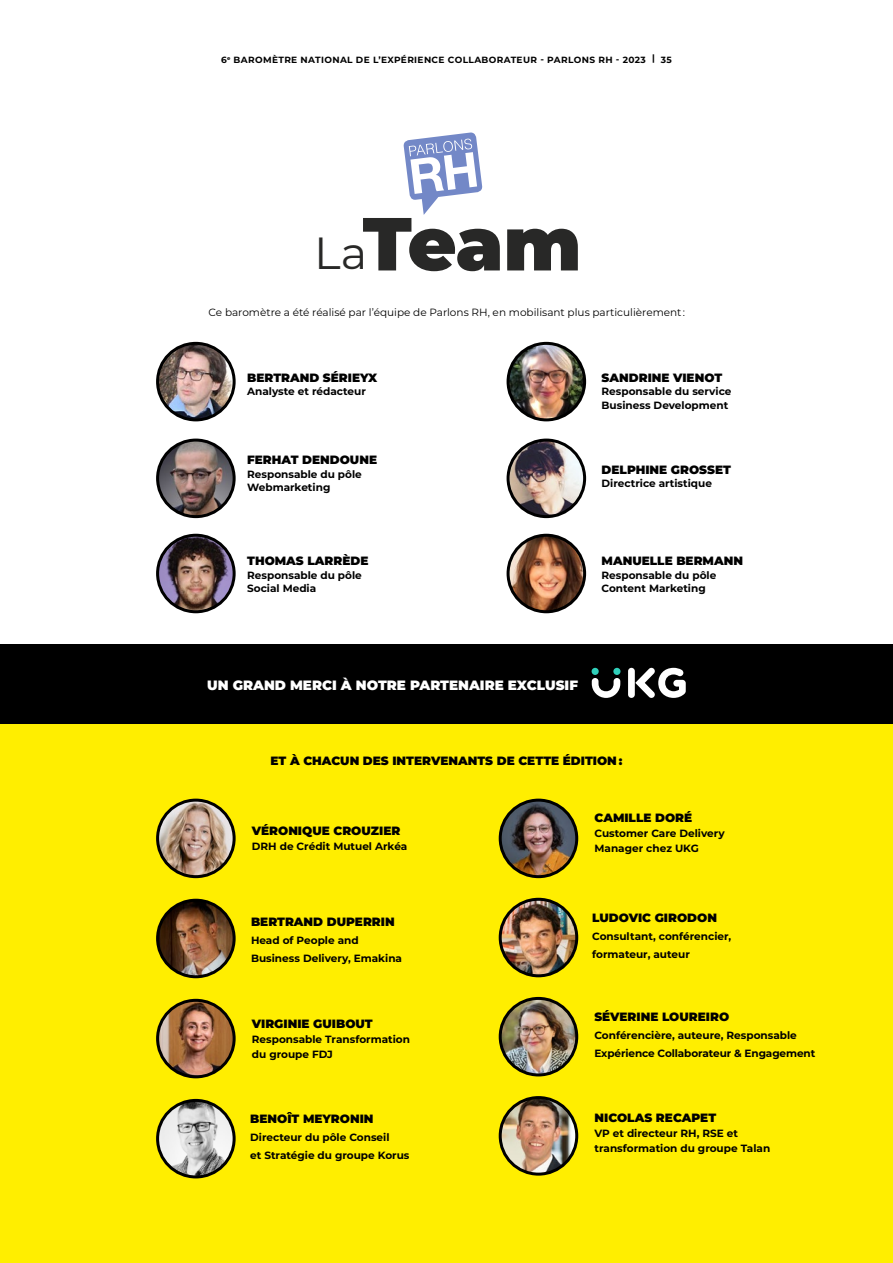
<style>
.page{position:relative;width:893px;height:1263px;background:#fff}
.page>*{position:absolute;margin:0;border:0;box-sizing:border-box;transform-origin:0 0}
.t1{font:900 75px "Montserrat";color:#282827}
.t2{font:900 13.5px "Montserrat";color:#fff}
.t3{font:900 12px "Montserrat";color:#000}
.t4{font:700 10.5px/18px "Montserrat";color:#000}
.t5{font:10.5px "Montserrat";color:#000}
.t6{font:700 9px "Montserrat";letter-spacing:.04em;color:#000}
.s1{font-weight:400;font-size:45px}
</style>
<div class="page">
<div style="left:0;top:691px;width:893px;height:572px;background:#fe0"></div>
<img style="left:158px;top:1100px;width:76px;height:77px;border-radius:38px">
<div style="left:156px;top:1099px;width:80px;height:79px;border:3px solid #000;border-radius:50%"></div>
<svg style="left:403px;top:133px;width:80px;height:82px"></svg>
<img style="left:158px;top:535px;width:76px;height:77px;border-radius:38px">
<div style="left:156px;top:534px;width:80px;height:79px;border:3px solid #000;border-radius:50%"></div>
<img style="left:508px;top:535px;width:77px;height:77px;border-radius:38px">
<div style="left:507px;top:534px;width:79px;height:79px;border:3px solid #000;border-radius:50%"></div>
<img style="left:158px;top:343px;width:76px;height:77px;border-radius:38px">
<div style="left:156px;top:342px;width:80px;height:79px;border:3px solid #000;border-radius:50%"></div>
<img style="left:159px;top:440px;width:75px;height:77px">
<div style="left:156px;top:439px;width:80px;height:79px;border:3px solid #000;border-radius:50%"></div>
<img style="left:509px;top:440px;width:74px;height:77px">
<div style="left:507px;top:439px;width:79px;height:79px;border:3px solid #000;border-radius:50%"></div>
<img style="left:508px;top:343px;width:77px;height:77px;border-radius:38px">
<div style="left:507px;top:342px;width:79px;height:79px;border:3px solid #000;border-radius:50%"></div>
<img style="left:158px;top:1000px;width:76px;height:77px;border-radius:38px">
<div style="left:156px;top:999px;width:80px;height:79px;border:3px solid #000;border-radius:50%"></div>
<img style="left:500px;top:998px;width:77px;height:77px;border-radius:38px">
<div style="left:499px;top:997px;width:79px;height:79px;border:3px solid #000;border-radius:50%"></div>
<img style="left:158px;top:900px;width:76px;height:77px;border-radius:38px">
<div style="left:156px;top:899px;width:80px;height:79px;border:3px solid #000;border-radius:50%"></div>
<img style="left:500px;top:899px;width:77px;height:77px;border-radius:38px">
<div style="left:499px;top:898px;width:79px;height:79px;border:3px solid #000;border-radius:50%"></div>
<img style="left:500px;top:800px;width:77px;height:77px;border-radius:38px">
<div style="left:499px;top:799px;width:79px;height:79px;border:3px solid #000;border-radius:50%"></div>
<img style="left:500px;top:1097px;width:77px;height:77px;border-radius:38px">
<div style="left:499px;top:1096px;width:79px;height:79px;border:3px solid #000;border-radius:50%"></div>
<img style="left:158px;top:800px;width:76px;height:77px;border-radius:38px">
<div style="left:156px;top:799px;width:80px;height:79px;border:3px solid #000;border-radius:50%"></div>
<div style="left:0;top:644px;width:893px;height:79px;background:#000"></div>
<div style="left:628px;top:668px;width:7px;height:30px;background:#fff;border-radius:3px"></div>
<svg style="left:635px;top:668px;width:51px;height:30px"></svg>
<div style="left:592px;top:668px;width:7px;height:7px;background:#30cfba;border-radius:50%"></div>
<div style="left:613px;top:668px;width:7px;height:7px;background:#30cfba;border-radius:50%"></div>
<svg style="left:592px;top:678px;width:28px;height:20px"></svg>
<p class="t6" style="left:221px;top:53px;width:452px">6<sup>e</sup> BAROMÈTRE NATIONAL DE L’EXPÉRIENCE COLLABORATEUR - PARLONS RH - 2023 | 35</p>
<h1 class="t1" style="left:314px;top:187px;width:269px"><span class="s1">La</span>Team</h1>
<p class="t5" style="left:209px;top:305px;width:478px">Ce baromètre a été réalisé par l’équipe de Parlons RH, en mobilisant plus particulièrement :</p>
<p class="t3" style="left:247px;top:368px;width:132px">BERTRAND SÉRIEYX</p>
<p class="t4" style="left:247px;top:382px;width:120px">Analyste et rédacteur</p>
<p class="t3" style="left:247px;top:451px;width:131px">FERHAT DENDOUNE</p>
<p class="t4" style="left:247px;top:467px;width:116px;line-height:13.5px">Responsable du pôle<br>Webmarketing</p>
<p class="t3" style="left:247px;top:552px;width:123px">THOMAS LARRÈDE</p>
<p class="t4" style="left:247px;top:568px;width:116px;line-height:13.5px">Responsable du pôle<br>Social Media</p>
<p class="t3" style="left:602px;top:368px;width:122px">SANDRINE VIENOT</p>
<p class="t4" style="left:602px;top:384px;width:131px;line-height:13.5px">Responsable du service<br>Business Development</p>
<p class="t3" style="left:602px;top:460px;width:131px">DELPHINE GROSSET</p>
<p class="t4" style="left:602px;top:474px;width:112px">Directrice artistique</p>
<p class="t3" style="left:602px;top:552px;width:143px">MANUELLE BERMANN</p>
<p class="t4" style="left:602px;top:568px;width:116px;line-height:13.5px">Responsable du pôle<br>Content Marketing</p>
<p class="t2" style="left:207px;top:675px;width:372px">UN GRAND MERCI À NOTRE PARTENAIRE EXCLUSIF</p>
<p class="t3" style="left:271px;top:751px;width:353px">ET À CHACUN DES INTERVENANTS DE CETTE ÉDITION :</p>
<p class="t3" style="left:252px;top:822px;width:150px">VÉRONIQUE CROUZIER</p>
<p class="t4" style="left:252px;top:837px;width:157px">DRH de Crédit Mutuel Arkéa</p>
<p class="t3" style="left:251px;top:913px;width:145px">BERTRAND DUPERRIN</p>
<p class="t4" style="left:251px;top:931px;width:153px">Head of People and<br>Business Delivery, Emakina</p>
<p class="t3" style="left:252px;top:1015px;width:122px">VIRGINIE GUIBOUT</p>
<p class="t4" style="left:252px;top:1032px;width:160px;line-height:15px">Responsable Transformation du groupe FDJ</p>
<p class="t3" style="left:250px;top:1110px;width:125px">BENOÎT MEYRONIN</p>
<p class="t4" style="left:250px;top:1128px;width:161px">Directeur du pôle Conseil<br>et Stratégie du groupe Korus</p>
<p class="t3" style="left:594px;top:809px;width:99px">CAMILLE DORÉ</p>
<p class="t4" style="left:594px;top:825px;width:132px;line-height:15px">Customer Care Delivery<br>Manager chez UKG</p>
<p class="t3" style="left:592px;top:909px;width:126px">LUDOVIC GIRODON</p>
<p class="t4" style="left:592px;top:927px;width:141px">Consultant, conférencier, formateur, auteur</p>
<p class="t3" style="left:594px;top:1008px;width:136px">SÉVERINE LOUREIRO</p>
<p class="t4" style="left:594px;top:1026px;width:222px">Conférencière, auteure, Responsable<br>Expérience Collaborateur &amp; Engagement</p>
<p class="t3" style="left:594px;top:1109px;width:123px">NICOLAS RECAPET</p>
<p class="t4" style="left:594px;top:1126px;width:177px;line-height:15px">VP et directeur RH, RSE et transformation du groupe Talan</p>
</div>
